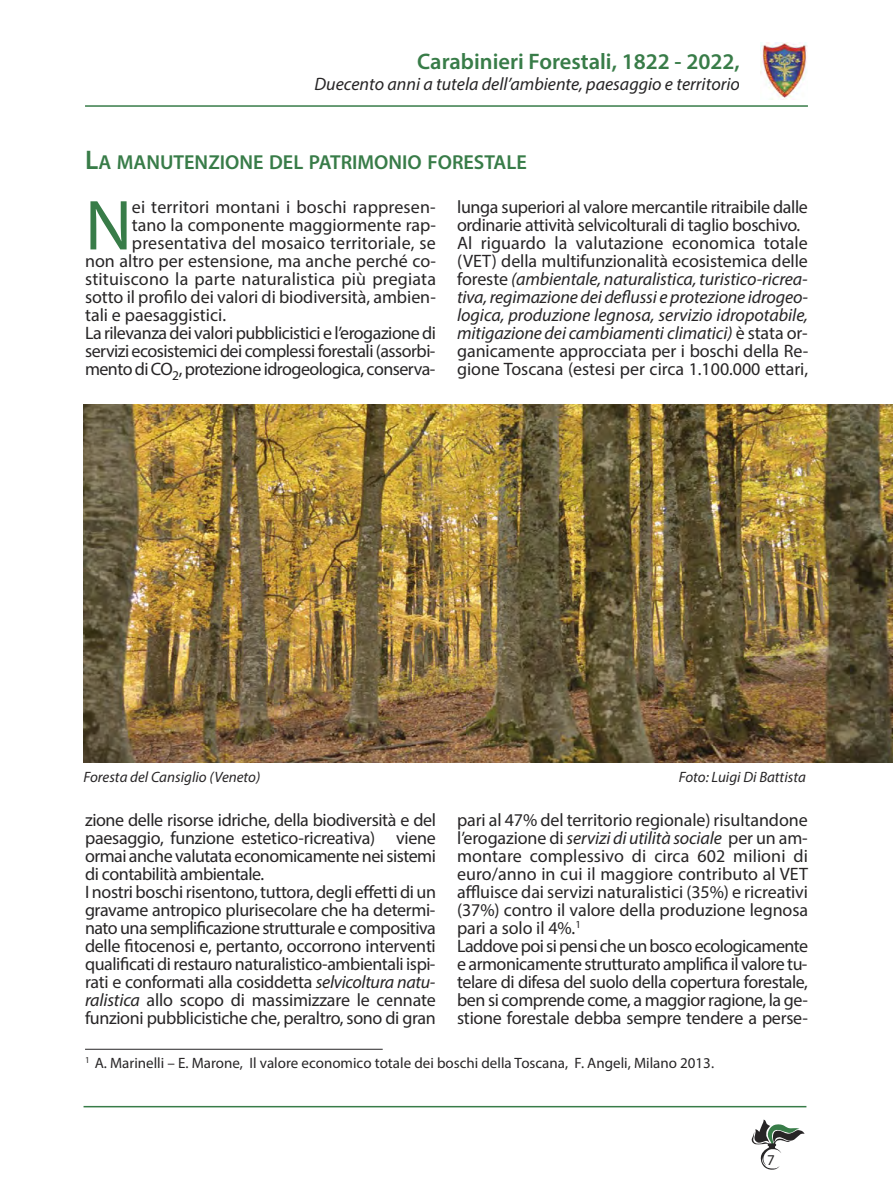
<style>
.page{position:relative;width:893px;height:1191px;background:#fff}
.page>*{position:absolute;margin:0;border:0;box-sizing:border-box;transform-origin:0 0}
.t1{font:71.4px "Myriad Pro";color:#387c48}
.t2{font:600 22.5px "Myriad Pro";color:#387c48}
.t3{font:600 20.25px "Myriad Pro";color:#387c48}
.t4{font:18px/18px "Myriad Pro";letter-spacing:-.02em;color:#272526}
.t5{font:18px "Myriad Pro";letter-spacing:.01em;color:#272526}
.t6{font:18px "Myriad Pro";color:#272526}
.t7{font:italic 18px "Myriad Pro";color:#272526}
.t8{font:15px "Myriad Pro";color:#272526}
.t9{font:italic 15px "Myriad Pro";color:#272526}
.s1{font-size:27px}
.s2{font-style:italic}
</style>
<div class="page">
<img style="left:761px;top:43px;width:46px;height:56px">
<hr style="left:85px;top:105px;width:723px;height:2px;background:#387c48">
<hr style="left:84px;top:1106px;width:722px;height:1px;background:#387c48">
<svg style="left:751px;top:1119px;width:54px;height:51px"></svg>
<hr style="left:85px;top:1048px;width:298px;height:1px;background:#272526">
<img style="left:84px;top:404px;width:809px;height:358px">
<p class="t2" style="left:417px;top:47px;width:324px">Carabinieri Forestali, 1822 - 2022,</p>
<p class="t7" style="left:315px;top:73px;width:427px">Duecento anni a tutela dell’ambiente, paesaggio e territorio</p>
<p class="t3" style="left:85px;top:149px;width:443px"><span class="s1">L</span>A MANUTENZIONE DEL PATRIMONIO FORESTALE</p>
<p class="t1" style="left:85px;top:181px;width:48px">N</p>
<p class="t5" style="left:132px;top:196px;width:305px">ei territori montani i boschi rappresen-</p>
<p class="t4" style="left:457px;top:198px;width:353px">lunga superiori al valore mercantile ritraibile dalle ordinarie attività selvicolturali di taglio boschivo.<br>Al riguardo la valutazione economica totale (VET) della multifunzionalità ecosistemica delle foreste <span class="s2">(ambientale, naturalistica, turistico-ricrea&shy;tiva, regimazione dei deflussi e protezione idrogeo&shy;logica, produzione legnosa, servizio idropotabile, mitigazione dei cambiamenti climatici)</span> è stata or&shy;ganicamente approcciata per i boschi della Re&shy;gione Toscana (estesi per circa 1.100.000 ettari,</p>
<p class="t6" style="left:132px;top:214px;width:306px">tano la componente maggiormente rap-</p>
<p class="t5" style="left:132px;top:232px;width:305px">presentativa del mosaico territoriale, se</p>
<p class="t6" style="left:85px;top:250px;width:353px">non altro per estensione, ma anche perché co-</p>
<p class="t5" style="left:85px;top:268px;width:353px">stituiscono la parte naturalistica più pregiata</p>
<p class="t4" style="left:85px;top:288px;width:352px">sotto il profilo dei valori di biodiversità, ambien-</p>
<p class="t6" style="left:85px;top:304px;width:143px">tali e paesaggistici.</p>
<p class="t4" style="left:85px;top:324px;width:353px">La rilevanza dei valori pubblicistici e l’erogazione di</p>
<p class="t4" style="left:85px;top:342px;width:352px">servizi ecosistemici dei complessi forestali (assorbi-</p>
<p class="t4" style="left:85px;top:360px;width:352px">mento di CO<sub>2</sub>, protezione idrogeologica, conserva-</p>
<p class="t9" style="left:84px;top:768px;width:178px">Foresta del Cansiglio (Veneto)</p>
<p class="t9" style="left:679px;top:768px;width:129px">Foto: Luigi Di Battista</p>
<p class="t4" style="left:85px;top:810px;width:353px">zione delle risorse idriche, della biodiversità e del paesaggio, funzione estetico-ricreativa) viene ormai anche valutata economicamente nei sistemi di contabilità ambientale.<br>I nostri boschi risentono, tuttora, degli effetti di un gravame antropico plurisecolare che ha determi&shy;nato una semplificazione strutturale e compositiva delle fitocenosi e, pertanto, occorrono interventi qualificati di restauro naturalistico-ambientali ispi&shy;rati e conformati alla cosiddetta <span class="s2">selvicoltura natu&shy;ralistica</span> allo scopo di massimizzare le cennate funzioni pubblicistiche che, peraltro, sono di gran</p>
<p class="t4" style="left:457px;top:810px;width:353px">pari al 47% del territorio regionale) risultandone l’erogazione di <span class="s2">servizi di utilità sociale</span> per un am&shy;montare complessivo di circa 602 milioni di euro/anno in cui il maggiore contributo al VET affluisce dai servizi naturalistici (35%) e ricreativi (37%) contro il valore della produzione legnosa pari a solo il 4%.<sup>1<br></sup>Laddove poi si pensi che un bosco ecologicamente e armonicamente strutturato amplifica il valore tu&shy;telare di difesa del suolo della copertura forestale, ben si comprende come, a maggior ragione, la ge&shy;stione forestale debba sempre tendere a perse-</p>
<p class="t8" style="left:85px;top:1054px;width:631px"><sup>1</sup> A. Marinelli – E. Marone, Il valore economico totale dei boschi della Toscana, F. Angeli, Milano 2013.</p>
<p class="t8" style="left:767px;top:1150px;width:9px">7</p>
</div>
